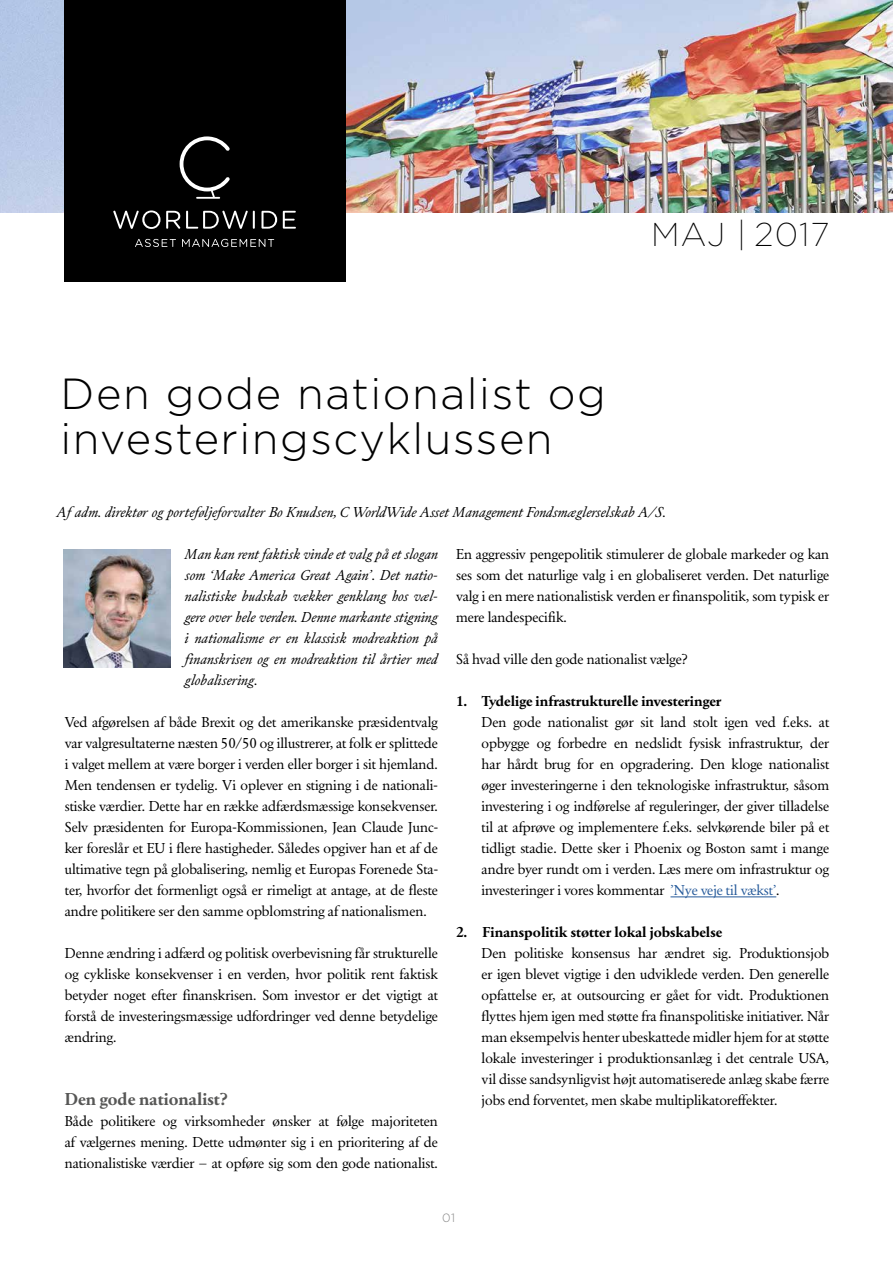
<style>
.page{position:relative;width:893px;height:1263px;background:#fff}
.page>*{position:absolute;margin:0;border:0;box-sizing:border-box;transform-origin:0 0}
.t1{font:300 43.5px/45px "Gotham";letter-spacing:.035em;color:#000}
.t2{font:200 33px "Gotham";letter-spacing:.035em;color:#000}
.t3{font:700 18px "Primo Serif";color:#575756}
.t4{font:15px/21px "Primo Serif";color:#000;text-align:justify}
.t5{font:italic 15px/21px "Primo Serif";color:#000;text-align:justify}
.t6{font:700 15px "Primo Serif";color:#000}
.t7{font:300 12px "Gotham";color:#878787}
.s1{color:#275b9b}
</style>
<div class="page">
<img style="left:345px;top:0;width:548px;height:213px">
<div style="left:64px;top:0;width:281px;height:282px;background:#000"></div>
<svg style="left:113px;top:210px;width:47px;height:19px"></svg>
<svg style="left:166px;top:211px;width:14px;height:18px"></svg>
<svg style="left:186px;top:211px;width:69px;height:18px"></svg>
<svg style="left:261px;top:211px;width:16px;height:18px"></svg>
<svg style="left:283px;top:211px;width:13px;height:18px"></svg>
<svg style="left:135px;top:239px;width:41px;height:8px"></svg>
<svg style="left:182px;top:239px;width:92px;height:8px"></svg>
<svg style="left:180px;top:136px;width:50px;height:63px"></svg>
<hr style="left:670px;top:896px;width:106px;height:1px;background:#275b9b">
<img style="left:64px;top:550px;width:106px;height:117px">
<h1 class="t1" style="left:61px;top:370px;width:547px">Den gode nationalist og investeringscyklussen</h1>
<h2 class="t2" style="left:651px;top:214px;width:180px">MAJ | 2017</h2>
<p class="t5" style="left:57px;top:502px;width:611px">Af adm. direktør og porteføljeforvalter Bo Knudsen, C WorldWide Asset Management Fondsmæglerselskab A/S.</p>
<p class="t5" style="left:185px;top:544px;width:255px">Man kan rent faktisk vinde et valg på et slogan som ‘Make America Great Again’. Det natio&shy;nalistiske budskab vækker genklang hos væl&shy;gere over hele verden. Denne markante stigning i nationalisme er en klassisk modreaktion på finanskrisen og en modreaktion til årtier med globalisering.</p>
<p class="t4" style="left:65px;top:711px;width:375px">Ved afgørelsen af både Brexit og det amerikanske præsidentvalg var valgresultaterne næsten 50/50 og illustrerer, at folk er splittede i valget mellem at være borger i verden eller borger i sit hjemland.<br>Men tendensen er tydelig. Vi oplever en stigning i de nationali&shy;stiske værdier. Dette har en række adfærdsmæssige konsekvenser.<br>Selv præsidenten for Europa-Kommissionen, Jean Claude Junc&shy;ker foreslår et EU i flere hastigheder. Således opgiver han et af de ultimative tegn på globalisering, nemlig et Europas Forenede Sta&shy;ter, hvorfor det formenligt også er rimeligt at antage, at de fleste andre politikere ser den samme opblomstring af nationalismen.</p>
<p class="t4" style="left:65px;top:942px;width:375px">Denne ændring i adfærd og politisk overbevisning får strukturelle og cykliske konsekvenser i en verden, hvor politik rent faktisk betyder noget efter finanskrisen. Som investor er det vigtigt at forstå de investeringsmæssige udfordringer ved denne betydelige ændring.</p>
<p class="t3" style="left:65px;top:1088px;width:165px">Den gode nationalist?</p>
<p class="t4" style="left:65px;top:1110px;width:375px">Både politikere og virksomheder ønsker at følge majoriteten af vælgernes mening. Dette udmønter sig i en prioritering af de nationalistiske værdier – at opføre sig som den gode nationalist.</p>
<p class="t4" style="left:456px;top:543px;width:375px">En aggressiv pengepolitik stimulerer de globale markeder og kan ses som det naturlige valg i en globaliseret verden. Det naturlige valg i en mere nationalistisk verden er finanspolitik, som typisk er mere landespecifik.</p>
<p class="t4" style="left:456px;top:648px;width:234px">Så hvad ville den gode nationalist vælge?</p>
<p class="t6" style="left:456px;top:692px;width:267px">1. Tydelige infrastrukturelle investeringer</p>
<p class="t4" style="left:482px;top:711px;width:349px">Den gode nationalist gør sit land stolt igen ved f.eks. at opbygge og forbedre en nedslidt fysisk infrastruktur, der har hårdt brug for en opgradering. Den kloge nationalist øger investeringerne i den teknologiske infrastruktur, såsom investering i og indførelse af reguleringer, der giver tilladelse til at afprøve og implementere f.eks. selvkørende biler på et tidligt stadie. Dette sker i Phoenix og Boston samt i mange andre byer rundt om i verden. Læs mere om infrastruktur og investeringer i vores kommentar <span class="s1">’Nye veje til vækst’</span>.</p>
<p class="t6" style="left:456px;top:923px;width:268px">2. Finanspolitik støtter lokal jobskabelse</p>
<p class="t4" style="left:482px;top:942px;width:349px">Den politiske konsensus har ændret sig. Produktionsjob er igen blevet vigtige i den udviklede verden. Den generelle opfattelse er, at outsourcing er gået for vidt. Produktionen flyttes hjem igen med støtte fra finanspolitiske initiativer. Når man eksempelvis henter ubeskattede midler hjem for at støtte lokale investeringer i produktionsanlæg i det centrale USA, vil disse sandsynligvist højt automatiserede anlæg skabe færre jobs end forventet, men skabe multiplikatoreffekter.</p>
<p class="t7" style="left:442px;top:1210px;width:15px">01</p>
</div>
